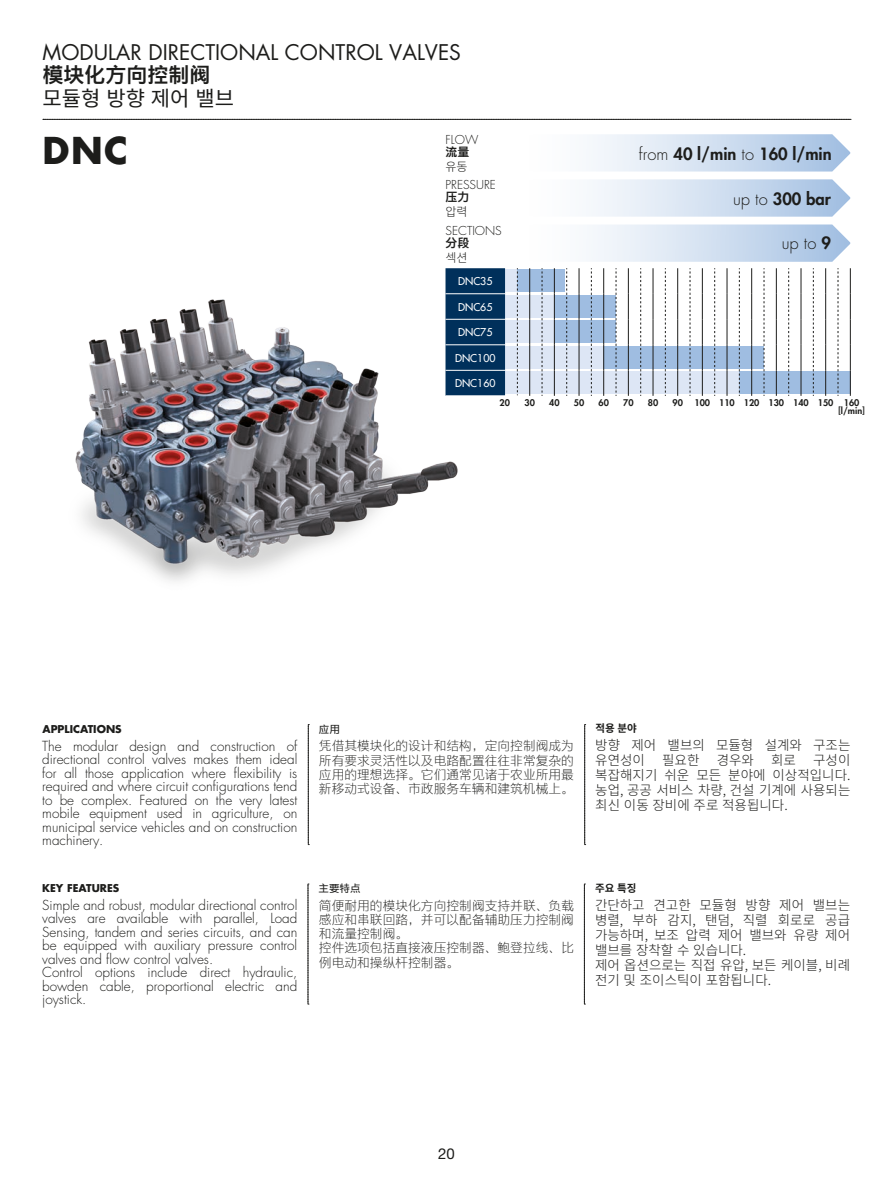
<style>
.page{position:relative;width:893px;height:1191px;background:#fff}
.page>*{position:absolute;margin:0;border:0;box-sizing:border-box;transform-origin:0 0}
.t1{font:700 36px "Futura Std";color:#1d1d1b}
.t2{font:21px "Futura Std";color:#1d1d1b}
.t3{font:21px "Source Han Sans KR";color:#1d1d1b}
.t4{font:21px "M Ying Hei PRC W7";color:#1d1d1b}
.t5{font:800 16.5px "Futura Std";color:#1d1d1b}
.t6{font:300 16.5px "Futura Std";color:#1d1d1b}
.t7{font:15px "Helvetica Neue LT Std";color:#1d1d1b}
.t8{font:300 13.5px/13.5px "Futura Std";color:#1d1d1b;text-align:justify}
.t9{font:300 13.5px/15px "Source Han Sans KR";color:#1d1d1b}
.t10{font:12.75px/14.2px "M Ying Hei PRC W3";color:#1d1d1b;text-align:justify}
.t11{font:300 12px "Futura Std";color:#1d1d1b}
.t12{font:12px "M Ying Hei PRC W7";color:#1d1d1b}
.t13{font:300 12px "Source Han Sans KR";color:#1d1d1b}
.t14{font:500 10.5px "Futura Std";color:#fff}
.t15{font:700 10.5px "Futura Std";color:#1d1d1b}
.t16{font:700 10.5px "Source Han Sans KR";color:#1d1d1b}
.t17{font:10.5px "M Ying Hei PRC W5";color:#1d1d1b}
.t18{font:800 9px/7.5px "Futura Std";color:#1d1d1b}
.s1{font-weight:300}
.s2{font-weight:800}
</style>
<div class="page">
<svg style="left:43px;top:119px;width:808px;height:1px"></svg>
<img style="left:75px;top:299px;width:383px;height:283px">
<div style="left:502px;top:295px;width:91px;height:23px;background:#dde6f5"></div>
<div style="left:502px;top:320px;width:91px;height:23px;background:#dde6f5"></div>
<div style="left:502px;top:346px;width:239px;height:23px;background:#dde6f5"></div>
<div style="left:502px;top:371px;width:301px;height:23px;background:#dde6f5"></div>
<div style="left:517px;top:269px;width:48px;height:23px;background:#9fbde1"></div>
<div style="left:554px;top:295px;width:62px;height:23px;background:#9fbde1"></div>
<div style="left:554px;top:320px;width:62px;height:23px;background:#9fbde1"></div>
<div style="left:603px;top:346px;width:161px;height:23px;background:#9fbde1"></div>
<div style="left:739px;top:371px;width:111px;height:23px;background:#9fbde1"></div>
<svg style="left:591px;top:134px;width:259px;height:37px;background:#d1dff0"></svg>
<svg style="left:591px;top:179px;width:259px;height:38px;background:#d1dff0"></svg>
<svg style="left:591px;top:224px;width:259px;height:38px;background:#d1dff0"></svg>
<svg style="left:727px;top:268px;width:1px;height:128px"></svg>
<svg style="left:751px;top:268px;width:1px;height:128px"></svg>
<svg style="left:529px;top:268px;width:1px;height:128px"></svg>
<svg style="left:554px;top:268px;width:1px;height:128px"></svg>
<svg style="left:579px;top:268px;width:1px;height:128px"></svg>
<svg style="left:603px;top:268px;width:1px;height:128px"></svg>
<svg style="left:628px;top:268px;width:1px;height:128px"></svg>
<svg style="left:653px;top:268px;width:1px;height:128px"></svg>
<svg style="left:677px;top:268px;width:1px;height:128px"></svg>
<svg style="left:702px;top:268px;width:1px;height:128px"></svg>
<svg style="left:542px;top:268px;width:1px;height:128px"></svg>
<svg style="left:566px;top:268px;width:1px;height:128px"></svg>
<svg style="left:591px;top:268px;width:1px;height:128px"></svg>
<svg style="left:616px;top:268px;width:1px;height:128px"></svg>
<svg style="left:640px;top:268px;width:1px;height:128px"></svg>
<svg style="left:665px;top:268px;width:1px;height:128px"></svg>
<svg style="left:690px;top:268px;width:1px;height:128px"></svg>
<svg style="left:714px;top:268px;width:1px;height:128px"></svg>
<svg style="left:739px;top:268px;width:1px;height:128px"></svg>
<svg style="left:764px;top:268px;width:1px;height:128px"></svg>
<svg style="left:788px;top:268px;width:1px;height:128px"></svg>
<svg style="left:776px;top:268px;width:1px;height:128px"></svg>
<svg style="left:801px;top:268px;width:1px;height:128px"></svg>
<svg style="left:445px;top:268px;width:73px;height:128px;background:#30577b"></svg>
<svg style="left:813px;top:268px;width:1px;height:128px"></svg>
<svg style="left:838px;top:268px;width:1px;height:128px"></svg>
<svg style="left:850px;top:268px;width:1px;height:128px"></svg>
<svg style="left:825px;top:268px;width:1px;height:128px"></svg>
<svg style="left:308px;top:724px;width:1px;height:121px"></svg>
<svg style="left:584px;top:724px;width:2px;height:121px"></svg>
<svg style="left:308px;top:883px;width:1px;height:121px"></svg>
<svg style="left:584px;top:883px;width:1px;height:121px"></svg>
<h2 class="t2" style="left:43px;top:39px;width:420px">MODULAR DIRECTIONAL CONTROL VALVES</h2>
<h2 class="t4" style="left:43px;top:62px;width:169px">模块化方向控制阀</h2>
<h2 class="t3" style="left:43px;top:87px;width:193px">모듈형 방향 제어 밸브</h2>
<p class="t11" style="left:445px;top:133px;width:34px">FLOW</p>
<p class="t12" style="left:445px;top:145px;width:25px">流量</p>
<p class="t13" style="left:445px;top:160px;width:24px">유동</p>
<p class="t11" style="left:445px;top:178px;width:52px">PRESSURE</p>
<p class="t12" style="left:445px;top:190px;width:25px">压力</p>
<p class="t13" style="left:445px;top:205px;width:24px">압력</p>
<p class="t11" style="left:445px;top:223px;width:58px">SECTIONS</p>
<p class="t12" style="left:445px;top:235px;width:25px">分段</p>
<p class="t13" style="left:445px;top:250px;width:24px">섹션</p>
<h1 class="t1" style="left:43px;top:126px;width:87px">DNC</h1>
<p class="t5" style="left:639px;top:143px;width:194px"><span class="s1">from</span> 40 l/min <span class="s1">to</span> 160 l/min</p>
<p class="t5" style="left:733px;top:188px;width:99px"><span class="s1">up to</span> 300 bar</p>
<p class="t6" style="left:782px;top:233px;width:51px">up to <span class="s2">9</span></p>
<p class="t14" style="left:458px;top:275px;width:36px">DNC35</p>
<p class="t14" style="left:458px;top:300px;width:36px">DNC65</p>
<p class="t14" style="left:458px;top:326px;width:36px">DNC75</p>
<p class="t14" style="left:455px;top:351px;width:42px">DNC100</p>
<p class="t14" style="left:455px;top:377px;width:42px">DNC160</p>
<p class="t18" style="left:500px;top:399px;width:12px">20</p>
<p class="t18" style="left:524px;top:399px;width:12px">30</p>
<p class="t18" style="left:549px;top:399px;width:12px">40</p>
<p class="t18" style="left:574px;top:399px;width:12px">50</p>
<p class="t18" style="left:598px;top:399px;width:12px">60</p>
<p class="t18" style="left:623px;top:399px;width:12px">70</p>
<p class="t18" style="left:648px;top:399px;width:12px">80</p>
<p class="t18" style="left:672px;top:399px;width:12px">90</p>
<p class="t18" style="left:838px;top:399px;width:28px;text-indent:-144px">100 110 120 130 140 150 160 [l/min]</p>
<p class="t15" style="left:43px;top:721px;width:81px">APPLICATIONS</p>
<p class="t17" style="left:319px;top:722px;width:22px">应用</p>
<p class="t16" style="left:595px;top:722px;width:43px">적용 분야</p>
<p class="t8" style="left:42px;top:739px;width:257px">The modular design and construction of directional control valves makes them ideal for all those application where flexibility is required and where circuit configurations tend to be complex. Featured on the very latest mobile equipment used in agriculture, on municipal service vehicles and on construction machinery.</p>
<p class="t9" style="left:595px;top:738px;width:257px">방향 제어 밸브의 모듈형 설계와 구조는 유연성이</p>
<p class="t10" style="left:319px;top:738px;width:257px">凭借其模块化的设计和结构，定向控制阀成为所有要求灵活性以及电路配置往往非常复杂的应用的理想选择。它们通常见诸于农业所用最新移动式设备、市政服务车辆和建筑机械上。</p>
<p class="t9" style="left:662px;top:753px;width:39px">필요한</p>
<p class="t9" style="left:717px;top:753px;width:39px">경우와</p>
<p class="t9" style="left:771px;top:753px;width:26px">회로</p>
<p class="t9" style="left:595px;top:753px;width:257px;text-align:justify;text-indent:218px">구성이 복잡해지기 쉬운 모든 분야에 이상적입니다. 농업, 공공 서비스 차량, 건설 기계에 사용되는 최신 이동 장비에 주로 적용됩니다.</p>
<p class="t15" style="left:42px;top:881px;width:79px">KEY FEATURES</p>
<p class="t17" style="left:319px;top:882px;width:43px">主要特点</p>
<p class="t16" style="left:595px;top:882px;width:43px">주요 특징</p>
<p class="t8" style="left:42px;top:898px;width:257px;text-align:left">Simple and robust, modular directional control valves are available with parallel, Load Sensing, tandem and series circuits, and can be equipped with auxiliary pressure control valves and flow control valves.<br>Control options include direct hydraulic, bowden cable, proportional electric and joystick.</p>
<p class="t9" style="left:595px;top:897px;width:257px">간단하고 견고한 모듈형 방향 제어 밸브는 병렬, 부하 감지, 탠덤, 직렬 회로로 공급 가능하며, 보조 압력 제어 밸브와 유량 제어 밸브를 장착할 수 있습니다.<br>제어 옵션으로는 직접 유압, 보든 케이블, 비례 전기 및 조이스틱이 포함됩니다.</p>
<p class="t10" style="left:319px;top:898px;width:257px;text-align:left">简便耐用的模块化方向控制阀支持并联、负载感应和串联回路，并可以配备辅助压力控制阀和流量控制阀。<br>控件选项包括直接液压控制器、鲍登拉线、比例电动和操纵杆控制器。</p>
<p class="t7" style="left:438px;top:1145px;width:18px">20</p>
</div>
